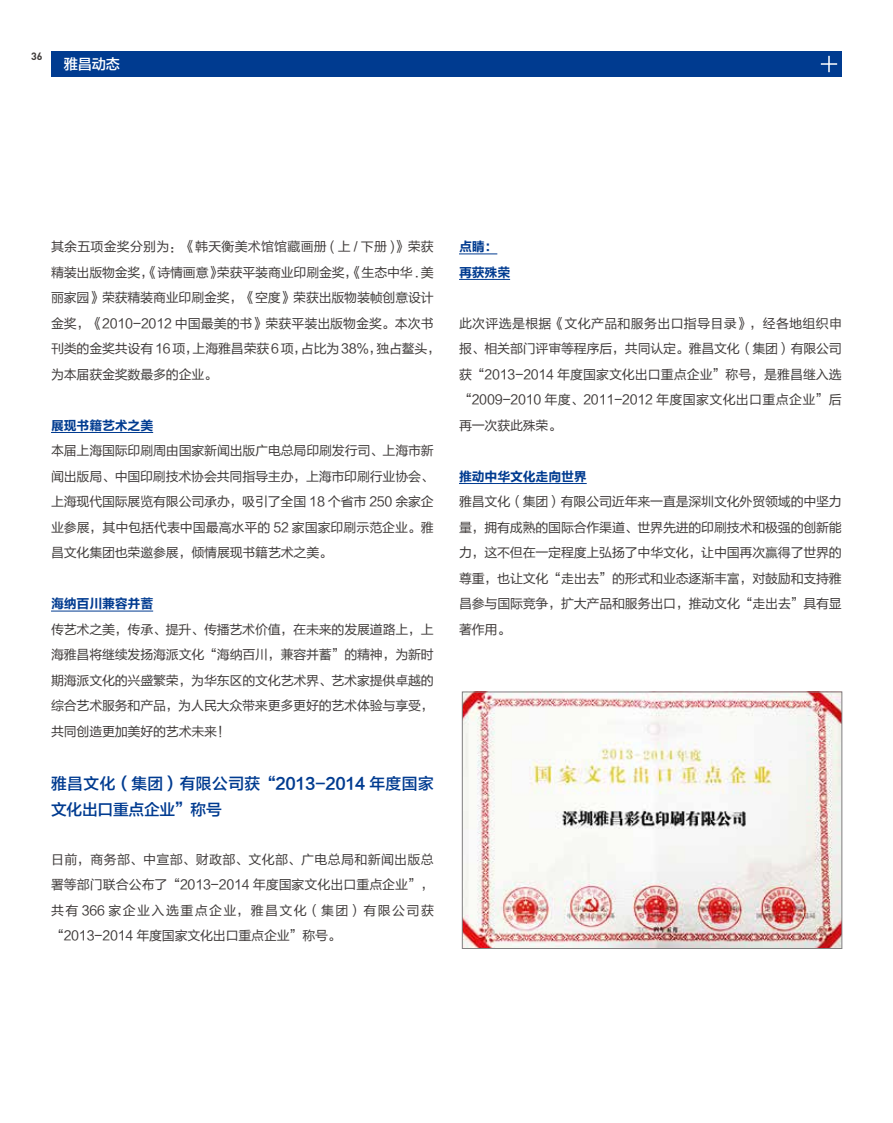
<style>
.page{position:relative;width:893px;height:1123px;background:#fff}
.page>*{position:absolute;margin:0;border:0;box-sizing:border-box;transform-origin:0 0}
.t1{font:15.75px/25.5px "FZLTZHK GBK1 0";letter-spacing:-.015em;color:#003b90}
.t2{font:14.25px "FZLTZHK GBK1 0";color:#fff}
.t3{font:12.9px/25.5px "FZLTHK GBK1 0";letter-spacing:-.015em;color:#3e3a39;text-align:justify}
.t4{font:12.9px/25.5px "FZLTCHK GBK1 0";letter-spacing:-.015em;color:#003b90}
.t5{font:700 10.5px "DIN";color:#3e3a39}
</style>
<div class="page">
<div style="left:51px;top:51px;width:791px;height:26px;background:#003b90"></div>
<svg style="left:821px;top:56px;width:16px;height:16px"></svg>
<hr style="left:51px;top:432px;width:102px;height:1px;background:#003b90">
<hr style="left:51px;top:611px;width:102px;height:1px;background:#003b90">
<hr style="left:459px;top:254px;width:38px;height:1px;background:#003b90">
<hr style="left:459px;top:279px;width:51px;height:1px;background:#003b90">
<hr style="left:459px;top:483px;width:128px;height:1px;background:#003b90">
<img style="left:464px;top:694px;width:376px;height:252px">
<div style="left:462px;top:692px;width:380px;height:256px;border:1px solid #807f80"></div>
<p class="t5" style="left:31px;top:49px;width:13px">36</p>
<p class="t2" style="left:64px;top:56px;width:58px">雅昌动态</p>
<p class="t3" style="left:51px;top:234px;width:391px;text-align:left">其余五项金奖分别为：《韩天衡美术馆馆藏画册 ( 上 / 下册 )》荣获精装出版物金奖，《诗情画意》荣获平装商业印刷金奖，《生态中华 . 美丽家园》荣获精装商业印刷金奖，《空度》荣获出版物装帧创意设计金奖，《2010-2012 中国最美的书》荣获平装出版物金奖。本次书刊类的金奖共设有16项，上海雅昌荣获6项，占比为38%，独占鳌头，为本届获金奖数最多的企业。</p>
<p class="t4" style="left:51px;top:413px;width:104px">展现书籍艺术之美</p>
<p class="t3" style="left:51px;top:438px;width:384px">本届上海国际印刷周由国家新闻出版广电总局印刷发行司、上海市新闻出版局、中国印刷技术协会共同指导主办，上海市印刷行业协会、上海现代国际展览有限公司承办，吸引了全国 18 个省市 250 余家企业参展，其中包括代表中国最高水平的 52 家国家印刷示范企业。雅昌文化集团也荣邀参展，倾情展现书籍艺术之美。</p>
<p class="t4" style="left:51px;top:591px;width:104px">海纳百川兼容并蓄</p>
<p class="t3" style="left:51px;top:617px;width:384px">传艺术之美，传承、提升、传播艺术价值，在未来的发展道路上，上海雅昌将继续发扬海派文化“海纳百川，兼容并蓄”的精神，为新时期海派文化的兴盛繁荣，为华东区的文化艺术界、艺术家提供卓越的综合艺术服务和产品，为人民大众带来更多更好的艺术体验与享受，共同创造更加美好的艺术未来！</p>
<p class="t1" style="left:51px;top:771px;width:384px">雅昌文化（集团）有限公司获“2013-2014 年度国家文化出口重点企业”称号</p>
<p class="t3" style="left:51px;top:846px;width:384px">日前，商务部、中宣部、财政部、文化部、广电总局和新闻出版总署等部门联合公布了“2013-2014 年度国家文化出口重点企业”，共有 366 家企业入选重点企业，雅昌文化（集团）有限公司获“2013-2014 年度国家文化出口重点企业”称号。</p>
<p class="t4" style="left:459px;top:234px;width:53px">点睛：再获殊荣</p>
<p class="t3" style="left:459px;top:311px;width:384px">此次评选是根据《文化产品和服务出口指导目录》，经各地组织申报、相关部门评审等程序后，共同认定。雅昌文化（集团）有限公司获“2013-2014 年度国家文化出口重点企业”称号，是雅昌继入选“2009-2010 年度、2011-2012 年度国家文化出口重点企业”后再一次获此殊荣。</p>
<p class="t4" style="left:459px;top:464px;width:129px">推动中华文化走向世界</p>
<p class="t3" style="left:459px;top:489px;width:384px">雅昌文化（集团）有限公司近年来一直是深圳文化外贸领域的中坚力量，拥有成熟的国际合作渠道、世界先进的印刷技术和极强的创新能力，这不但在一定程度上弘扬了中华文化，让中国再次赢得了世界的尊重，也让文化“走出去”的形式和业态逐渐丰富，对鼓励和支持雅昌参与国际竞争，扩大产品和服务出口，推动文化“走出去”具有显著作用。</p>
</div>
